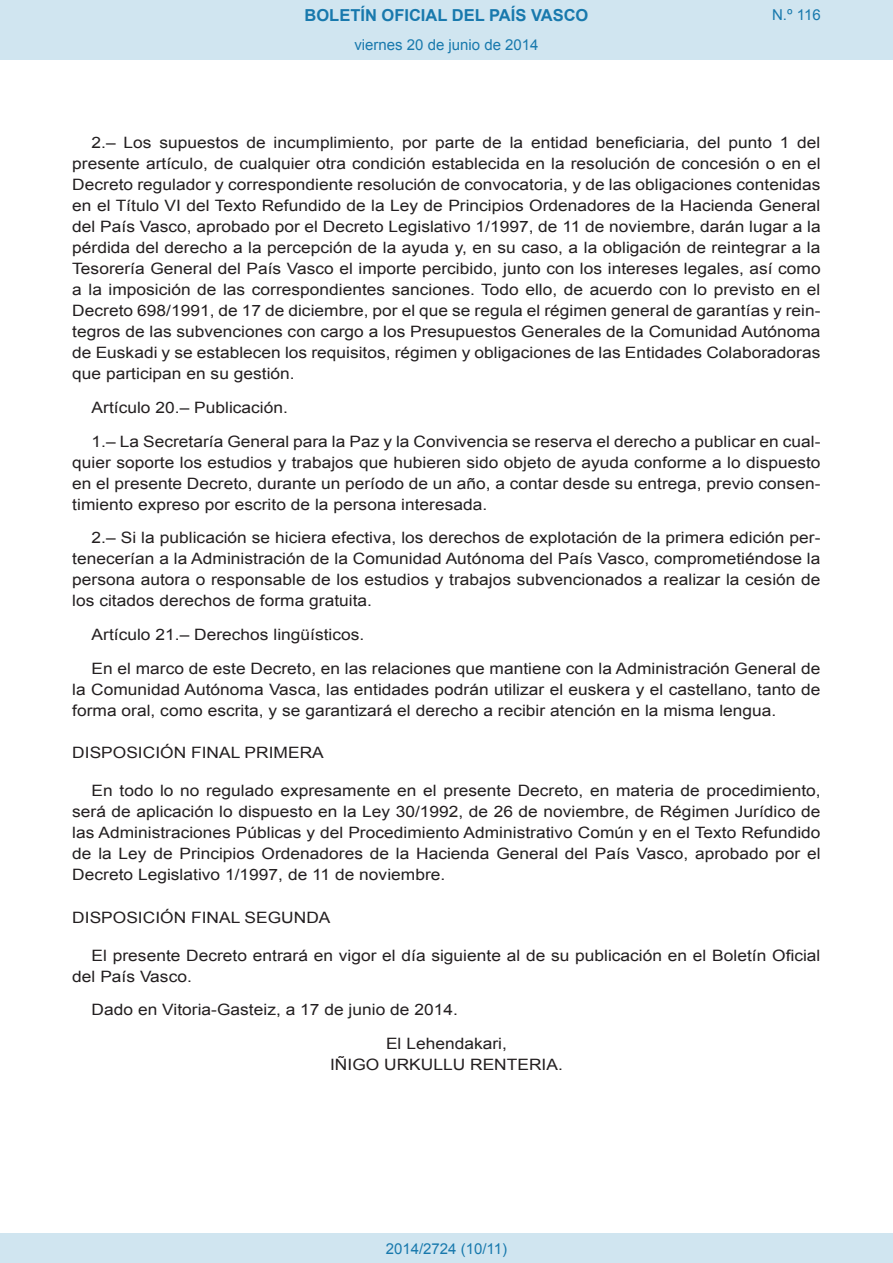
<style>
.page{position:relative;width:893px;height:1263px;background:#fff}
.page>*{position:absolute;margin:0;border:0;box-sizing:border-box;transform-origin:0 0}
.t1{font:700 16.5px "Arial";color:#1879ad}
.BOPVDetalle{font:15.6px/21px "Arial";color:#231f20;text-align:justify;scale:1.11 1}
.BOPVDisposicion{font:15.6px "Arial";color:#231f20;scale:1.11 1}
.BOPVFirmaLugFec{font:15.6px "Arial";color:#231f20;scale:1.11 1}
.BOPVNombreLehen1{font:15.6px "Arial";color:#231f20;scale:1.11 1}
.BOPVPuestoLehen1{font:15.6px "Arial";color:#231f20;scale:1.11 1}
.Paginacion_Centro{font:15px "Arial";color:#1879ad}
</style>
<div class="page">
<div style="left:0;top:0;width:893px;height:60px;background:#d0e5f0"></div>
<div style="left:0;top:1233px;width:893px;height:30px;background:#d0e5f0"></div>
<p class="t1" style="left:305px;top:4px;width:285px">BOLETÍN OFICIAL DEL PAÍS VASCO</p>
<p class="Paginacion_Centro" style="left:354px;top:35px;width:186px">viernes 20 de junio de 2014</p>
<p class="Paginacion_Centro" style="left:772px;top:5px;width:50px">N.º 116</p>
<p class="BOPVDetalle" style="left:72px;top:132px;width:676px;text-indent:19px">2.– Los supuestos de incumplimiento, por parte de la entidad beneficiaria, del punto 1 del presente artículo, de cualquier otra condición establecida en la resolución de concesión o en el Decreto regulador y correspondiente resolución de convocatoria, y de las obligaciones contenidas en el Título VI del Texto Refundido de la Ley de Principios Ordenadores de la Hacienda General del País Vasco, aprobado por el Decreto Legislativo 1/1997, de 11 de noviembre, darán lugar a la pérdida del derecho a la percepción de la ayuda y, en su caso, a la obligación de reintegrar a la Tesorería General del País Vasco el importe percibido, junto con los intereses legales, así como a la imposición de las correspondientes sanciones. Todo ello, de acuerdo con lo previsto en el Decreto 698/1991, de 17 de diciembre, por el que se regula el régimen general de garantías y rein&shy;tegros de las subvenciones con cargo a los Presupuestos Generales de la Comunidad Autónoma de Euskadi y se establecen los requisitos, régimen y obligaciones de las Entidades Colaboradoras que participan en su gestión.</p>
<p class="BOPVDetalle" style="left:92px;top:397px;width:178px">Artículo 20.– Publicación.</p>
<p class="BOPVDetalle" style="left:72px;top:431px;width:676px;text-indent:19px">1.– La Secretaría General para la Paz y la Convivencia se reserva el derecho a publicar en cual&shy;quier soporte los estudios y trabajos que hubieren sido objeto de ayuda conforme a lo dispuesto en el presente Decreto, durante un período de un año, a contar desde su entrega, previo consen&shy;timiento expreso por escrito de la persona interesada.</p>
<p class="BOPVDetalle" style="left:72px;top:528px;width:676px;text-indent:19px">2.– Si la publicación se hiciera efectiva, los derechos de explotación de la primera edición per&shy;tenecerían a la Administración de la Comunidad Autónoma del País Vasco, comprometiéndose la persona autora o responsable de los estudios y trabajos subvencionados a realizar la cesión de los citados derechos de forma gratuita.</p>
<p class="BOPVDetalle" style="left:92px;top:624px;width:247px">Artículo 21.– Derechos lingüísticos.</p>
<p class="BOPVDetalle" style="left:72px;top:658px;width:676px;text-indent:19px">En el marco de este Decreto, en las relaciones que mantiene con la Administración General de la Comunidad Autónoma Vasca, las entidades podrán utilizar el euskera y el castellano, tanto de forma oral, como escrita, y se garantizará el derecho a recibir atención en la misma lengua.</p>
<p class="BOPVDisposicion" style="left:72px;top:742px;width:228px">DISPOSICIÓN FINAL PRIMERA</p>
<p class="BOPVDetalle" style="left:72px;top:780px;width:676px;text-indent:19px">En todo lo no regulado expresamente en el presente Decreto, en materia de procedimiento, será de aplicación lo dispuesto en la Ley 30/1992, de 26 de noviembre, de Régimen Jurídico de las Administraciones Públicas y del Procedimiento Administrativo Común y en el Texto Refundido de la Ley de Principios Ordenadores de la Hacienda General del País Vasco, aprobado por el Decreto Legislativo 1/1997, de 11 de noviembre.</p>
<p class="BOPVDisposicion" style="left:72px;top:907px;width:234px">DISPOSICIÓN FINAL SEGUNDA</p>
<p class="BOPVDetalle" style="left:72px;top:945px;width:675px;text-indent:19px">El presente Decreto entrará en vigor el día siguiente al de su publicación en el Boletín Oficial del País Vasco.</p>
<p class="BOPVFirmaLugFec" style="left:92px;top:999px;width:331px">Dado en Vitoria-Gasteiz, a 17 de junio de 2014.</p>
<p class="BOPVPuestoLehen1" style="left:386px;top:1033px;width:110px">El Lehendakari,</p>
<p class="BOPVNombreLehen1" style="left:330px;top:1054px;width:211px">IÑIGO URKULLU RENTERIA.</p>
<p class="Paginacion_Centro" style="left:386px;top:1238px;width:123px">2014/2724 (10/11)</p>
</div>
